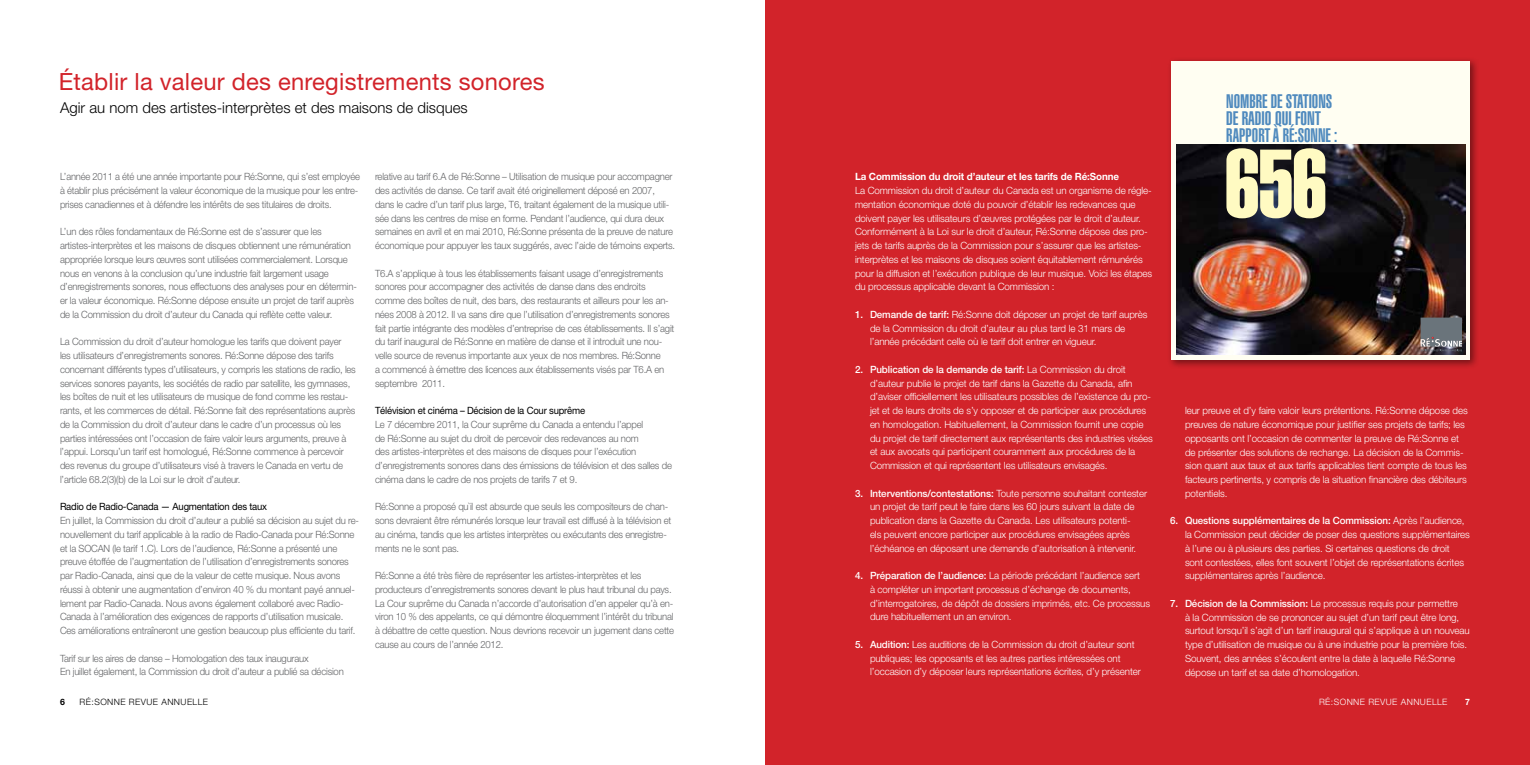
<style>
.page{position:relative;width:1530px;height:765px;background:#fff}
.page>*{position:absolute;margin:0;border:0;box-sizing:border-box;transform-origin:0 0}
.t1{font:94.75px "Helvetica Extra Compressed";color:#fffac2}
.t2{font:23.75px "Helvetica Neue";letter-spacing:.01em;color:#d2232a}
.t3{font:900 extra-condensed 19.25px/17px "Helvetica";color:#4f8abe}
.t4{font:300 15px "Helvetica Neue";color:#000}
.t5{font:300 10px/13.8px "Helvetica Neue";letter-spacing:-.02em;color:#636466;scale:.95 1}
.t6{font:300 10px/13.8px "Helvetica Neue";letter-spacing:-.01em;color:#fff}
.t7{font:300 10px/13.8px "Helvetica Neue";letter-spacing:-.02em;color:#636466;scale:.94 1}
.t8{font:10px "Helvetica Neue";letter-spacing:-.02em;color:#000;scale:.95 1}
.t9{font:700 10px "Helvetica Neue";letter-spacing:-.01em;color:#fff}
.t10{font:300 8.75px "Helvetica Neue";letter-spacing:.05em;color:#000}
.t11{font:300 8.75px "Helvetica Neue";letter-spacing:.05em;color:#fff}
.t12{font:700 8.75px "Helvetica Neue";color:#000}
.t13{font:700 8.75px "Helvetica Neue";color:#fff}
.s1{font-weight:500}
</style>
<div class="page">
<div style="left:765px;top:0;width:765px;height:765px;background:#d2232a"></div>
<div style="left:1167px;top:57px;width:313px;height:312px;background:#000;opacity:.45"></div>
<div style="left:1172px;top:61px;width:298px;height:299px;background:#fffef2"></div>
<img style="left:1176px;top:145px;width:289px;height:210px">
<svg style="left:1421px;top:318px;width:41px;height:34px"></svg>
<h2 class="t2" style="left:59px;top:67px;width:487px">Établir la valeur des enregistrements sonores</h2>
<h3 class="t4" style="left:60px;top:99px;width:409px">Agir au nom des artistes-interprètes et des maisons de disques</h3>
<p class="t7" style="left:60px;top:170px;width:321px">L’année 2011 a été une année importante pour Ré:Sonne, qui s’est employée à établir plus précisément la valeur économique de la musique pour les entre&shy;prises canadiennes et à défendre les intérêts de ses titulaires de droits.</p>
<p class="t5" style="left:60px;top:225px;width:314px">L’un des rôles fondamentaux de Ré:Sonne est de s’assurer que les artistes-interprètes et les maisons de disques obtiennent une rémunération appropriée lorsque leurs œuvres sont utilisées commercialement. Lorsque nous en venons à la conclusion qu’une industrie fait largement usage d’enregistrements sonores, nous effectuons des analyses pour en détermin&shy;er la valeur économique. Ré:Sonne dépose ensuite un projet de tarif auprès de la Commission du droit d’auteur du Canada qui reflète cette valeur.</p>
<p class="t5" style="left:60px;top:335px;width:313px">La Commission du droit d’auteur homologue les tarifs que doivent payer<br>les utilisateurs d’enregistrements sonores. Ré:Sonne dépose des tarifs concernant différents types d’utilisateurs, y compris les stations de radio, les services sonores payants, les sociétés de radio par satellite, les gymnases, les boîtes de nuit et les utilisateurs de musique de fond comme les restau&shy;rants, et les commerces de détail. Ré:Sonne fait des représentations auprès de la Commission du droit d’auteur dans le cadre d’un processus où les parties intéressées ont l’occasion de faire valoir leurs arguments, preuve à l’appui. Lorsqu’un tarif est homologué, Ré:Sonne commence à percevoir des revenus du groupe d’utilisateurs visé à travers le Canada en vertu de l’article 68.2(3)(b) de la Loi sur le droit d’auteur.</p>
<p class="t8" style="left:60px;top:501px;width:220px">Radio de Radio-Canada — Augmentation des taux</p>
<p class="t5" style="left:60px;top:513px;width:316px">En juillet, la Commission du droit d’auteur a publié sa décision au sujet du re&shy;nouvellement du tarif applicable à la radio de Radio-Canada pour Ré:Sonne et la SOCAN (le tarif 1.C). Lors de l’audience, Ré:Sonne a présenté une preuve étoffée de l’augmentation de l’utilisation d’enregistrements sonores par Radio-Canada, ainsi que de la valeur de cette musique. Nous avons réussi à obtenir une augmentation d’environ 40 % du montant payé annuel&shy;lement par Radio-Canada. Nous avons également collaboré avec Radio-Canada à l’amélioration des exigences de rapports d’utilisation musicale.<br>Ces améliorations entraîneront une gestion beaucoup plus efficiente du tarif.</p>
<p class="t5" style="left:60px;top:651px;width:300px">Tarif sur les aires de danse – Homologation des taux inauguraux<br>En juillet également, la Commission du droit d’auteur a publié sa décision</p>
<p class="t5" style="left:375px;top:170px;width:318px">relative au tarif 6.A de Ré:Sonne – Utilisation de musique pour accompagner des activités de danse. Ce tarif avait été originellement déposé en 2007, dans le cadre d’un tarif plus large, T6, traitant également de la musique utili&shy;sée dans les centres de mise en forme. Pendant l’audience, qui dura deux semaines en avril et en mai 2010, Ré:Sonne présenta de la preuve de nature économique pour appuyer les taux suggérés, avec l’aide de témoins experts.</p>
<p class="t5" style="left:375px;top:266px;width:317px">T6.A s’applique à tous les établissements faisant usage d’enregistrements sonores pour accompagner des activités de danse dans des endroits comme des boîtes de nuit, des bars, des restaurants et ailleurs pour les an&shy;nées 2008 à 2012. Il va sans dire que l’utilisation d’enregistrements sonores fait partie intégrante des modèles d’entreprise de ces établissements. Il s’agit du tarif inaugural de Ré:Sonne en matière de danse et il introduit une nou&shy;velle source de revenus importante aux yeux de nos membres. Ré:Sonne<br>a commencé à émettre des licences aux établissements visés par T6.A en septembre 2011.</p>
<p class="t8" style="left:375px;top:405px;width:223px">Télévision et cinéma – Décision de la Cour suprême</p>
<p class="t5" style="left:375px;top:417px;width:314px">Le 7 décembre 2011, la Cour suprême du Canada a entendu l’appel<br>de Ré:Sonne au sujet du droit de percevoir des redevances au nom<br>des artistes-interprètes et des maisons de disques pour l’exécution d’enregistrements sonores dans des émissions de télévision et des salles de cinéma dans le cadre de nos projets de tarifs 7 et 9.</p>
<p class="t5" style="left:375px;top:500px;width:313px">Ré:Sonne a proposé qu`il est absurde que seuls les compositeurs de chan&shy;sons devraient être rémunérés lorsque leur travail est diffusé à la télévision et au cinéma, tandis que les artistes interprètes ou exécutants des enregistre&shy;ments ne le sont pas.</p>
<p class="t5" style="left:375px;top:568px;width:316px">Ré:Sonne a été très fière de représenter les artistes-interprètes et les producteurs d’enregistrements sonores devant le plus haut tribunal du pays.<br>La Cour suprême du Canada n’accorde d’autorisation d’en appeler qu’à en&shy;viron 10 % des appelants, ce qui démontre éloquemment l’intérêt du tribunal à débattre de cette question. Nous devrions recevoir un jugement dans cette cause au cours de l’année 2012.</p>
<p class="t9" style="left:855px;top:171px;width:266px">La Commission du droit d’auteur et les tarifs de Ré:Sonne</p>
<p class="t6" style="left:855px;top:183px;width:299px">La Commission du droit d’auteur du Canada est un organisme de régle&shy;mentation économique doté du pouvoir d’établir les redevances que doivent payer les utilisateurs d’œuvres protégées par le droit d’auteur.<br>Conformément à la Loi sur le droit d’auteur, Ré:Sonne dépose des pro&shy;jets de tarifs auprès de la Commission pour s’assurer que les artistes&shy;interprètes et les maisons de disques soient équitablement rémunérés pour la diffusion et l’exécution publique de leur musique. Voici les étapes du processus applicable devant la Commission :</p>
<p class="t6" style="left:870px;top:307px;width:279px;text-indent:-15px"><span class="s1">1. Demande de tarif:</span> Ré:Sonne doit déposer un projet de tarif auprès de la Commission du droit d’auteur au plus tard le 31 mars de l’année précédant celle où le tarif doit entrer en vigueur.</p>
<p class="t6" style="left:870px;top:362px;width:284px;text-indent:-15px"><span class="s1">2. Publication de la demande de tarif:</span> La Commission du droit d’auteur publie le projet de tarif dans la Gazette du Canada, afin d’aviser officiellement les utilisateurs possibles de l’existence du pro&shy;jet et de leurs droits de s’y opposer et de participer aux procédures en homologation. Habituellement, la Commission fournit une copie du projet de tarif directement aux représentants des industries visées et aux avocats qui participent couramment aux procédures de la Commission et qui représentent les utilisateurs envisagés.</p>
<p class="t6" style="left:855px;top:486px;width:294px;text-align:center"><span class="s1">3. Interventions/contestations:</span> Toute personne souhaitant contester un projet de tarif peut le faire dans les 60 jours suivant la date de publication dans la Gazette du Canada. Les utilisateurs potenti-<br>els peuvent encore participer aux procédures envisagées après l’échéance en déposant une demande d’autorisation à intervenir.</p>
<p class="t6" style="left:870px;top:568px;width:282px;text-indent:-15px"><span class="s1">4. Préparation de l’audience:</span> La période précédant l’audience sert<br>à compléter un important processus d’échange de documents, d’interrogatoires, de dépôt de dossiers imprimés, etc. Ce processus dure habituellement un an environ.</p>
<p class="t6" style="left:870px;top:637px;width:272px;text-indent:-15px"><span class="s1">5. Audition:</span> Les auditions de la Commission du droit d’auteur sont publiques; les opposants et les autres parties intéressées ont l’occasion d’y déposer leurs représentations écrites, d’y présenter</p>
<h3 class="t3" style="left:1226px;top:93px;width:113px">NOMBRE DE STATIONS<br>DE RADIO QUI FONT<br>RAPPORT À RÉ:SONNE :</h3>
<h1 class="t1" style="left:1225px;top:126px;width:104px">656</h1>
<p class="t6" style="left:1185px;top:404px;width:284px">leur preuve et d’y faire valoir leurs prétentions. Ré:Sonne dépose des preuves de nature économique pour justifier ses projets de tarifs; les opposants ont l’occasion de commenter la preuve de Ré:Sonne et de présenter des solutions de rechange. La décision de la Commis&shy;sion quant aux taux et aux tarifs applicables tient compte de tous les facteurs pertinents, y compris de la situation financière des débiteurs potentiels.</p>
<p class="t6" style="left:1185px;top:514px;width:286px;text-indent:-15px"><span class="s1">6. Questions supplémentaires de la Commission:</span> Après l’audience, la Commission peut décider de poser des questions supplémentaires à l’une ou à plusieurs des parties. Si certaines questions de droit sont contestées, elles font souvent l’objet de représentations écrites supplémentaires après l’audience.</p>
<p class="t6" style="left:1185px;top:596px;width:286px;text-indent:-15px"><span class="s1">7. Décision de la Commission:</span> Le processus requis pour permettre<br>à la Commission de se prononcer au sujet d’un tarif peut être long, surtout lorsqu’il s’agit d’un tarif inaugural qui s’applique à un nouveau type d’utilisation de musique ou à une industrie pour la première fois.<br>Souvent, des années s’écoulent entre la date à laquelle Ré:Sonne dépose un tarif et sa date d’homologation.</p>
<p class="t12" style="left:60px;top:696px;width:6px">6</p>
<p class="t10" style="left:80px;top:697px;width:130px">RÉ:SONNE REVUE ANNUELLE</p>
<p class="t11" style="left:1319px;top:697px;width:130px">RÉ:SONNE REVUE ANNUELLE</p>
<p class="t13" style="left:1465px;top:696px;width:6px">7</p>
</div>
